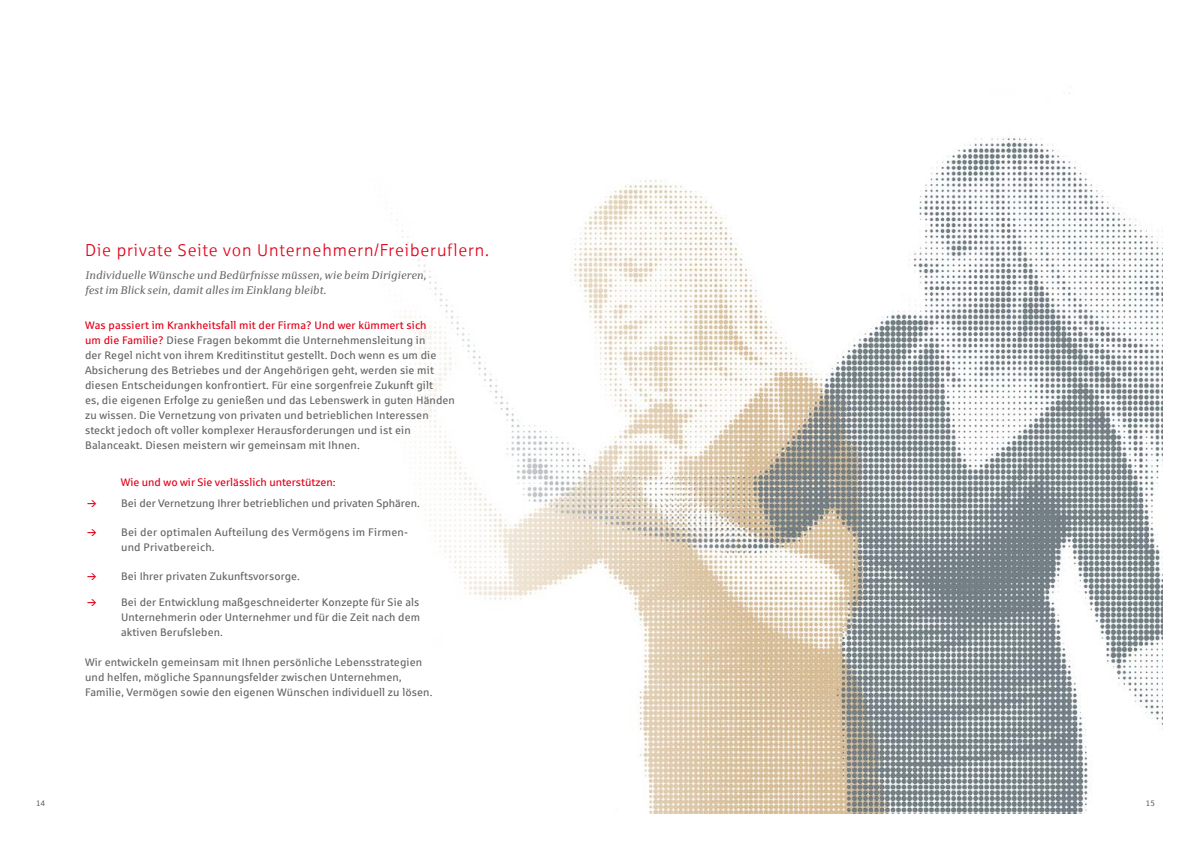
<style>
.page{position:relative;width:1191px;height:842px;background:#fff}
.page>*{position:absolute;margin:0;border:0;box-sizing:border-box;transform-origin:0 0}
.t1{font:17px "Sparkasse Lt";letter-spacing:.05em;color:#e2001a}
.t2{font:11px/15px "Sparkasse Rg";letter-spacing:.01em;color:#646567}
.t3{font:italic 11px/15px "Sparkasse Serif";letter-spacing:.02em;color:#646567}
.t4{font:11px "Sparkasse Rg";color:#e2001a}
.t5{font:8px "Sparkasse Rg";color:#646567}
.s1{color:#e2001a}
</style>
<div class="page">
<img style="left:397px;top:93px;width:765px;height:721px">
<h1 class="t1" style="left:85px;top:240px;width:405px">Die private Seite von Unternehmern/Freiberuflern.</h1>
<p class="t3" style="left:85px;top:268px;width:342px">Individuelle Wünsche und Bedürfnisse müssen, wie beim Dirigieren, fest im Blick sein, damit alles im Einklang bleibt.</p>
<p class="t2" style="left:85px;top:318px;width:371px"><span class="s1">Was passiert im Krankheitsfall mit der Firma? Und wer kümmert sich<br>um die Familie?</span> Diese Fragen bekommt die Unternehmensleitung in<br>der Regel nicht von ihrem Kreditinstitut gestellt. Doch wenn es um die Absicherung des Betriebes und der Angehörigen geht, werden sie mit diesen Entscheidungen konfrontiert. Für eine sorgenfreie Zukunft gilt<br>es, die eigenen Erfolge zu genießen und das Lebenswerk in guten Händen zu wissen. Die Vernetzung von privaten und betrieblichen Interessen steckt jedoch oft voller komplexer Herausforderungen und ist ein Balanceakt. Diesen meistern wir gemeinsam mit Ihnen.</p>
<p class="t4" style="left:121px;top:475px;width:216px">Wie und wo wir Sie verlässlich unterstützen:</p>
<p class="t2" style="left:121px;top:495px;width:300px">Bei der Vernetzung Ihrer betrieblichen und privaten Sphären.</p>
<p class="t2" style="left:121px;top:524px;width:288px">Bei der optimalen Aufteilung des Vermögens im Firmen&shy;und Privatbereich.</p>
<p class="t2" style="left:121px;top:568px;width:180px">Bei Ihrer privaten Zukunftsvorsorge.</p>
<p class="t2" style="left:121px;top:595px;width:300px;text-align:justify">Bei der Entwicklung maßgeschneiderter Konzepte für Sie als Unternehmerin oder Unternehmer und für die Zeit nach dem aktiven Berufsleben.</p>
<p class="t2" style="left:85px;top:654px;width:349px">Wir entwickeln gemeinsam mit Ihnen persönliche Lebensstrategien und helfen, mögliche Spannungsfelder zwischen Unternehmen,<br>Familie, Vermögen sowie den eigenen Wünschen individuell zu lösen.</p>
<p class="t5" style="left:36px;top:798px;width:11px">14</p>
<p class="t5" style="left:1145px;top:798px;width:11px">15</p>
</div>
